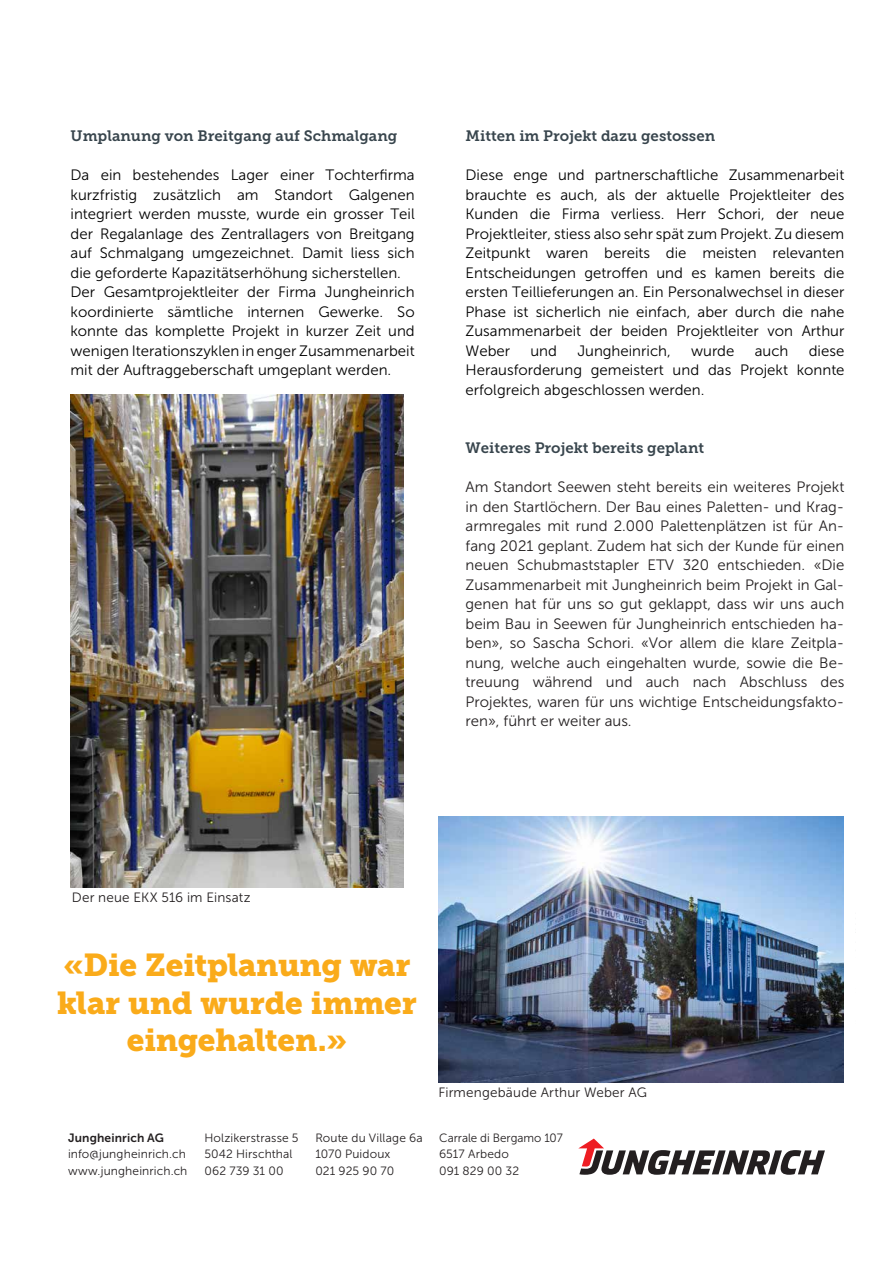
<style>
.page{position:relative;width:893px;height:1263px;background:#fff}
.page>*{position:absolute;margin:0;border:0;box-sizing:border-box;transform-origin:0 0}
.t1{font:31.5px/37.5px "Museo Slab 900";letter-spacing:-.01em;color:#faab1a;text-align:center}
.t2{font:15px/19.5px "Museo Sans 300";color:#000;text-align:justify}
.t3{font:15px/19.5px "Museo Sans 300";color:#231f20;text-align:justify}
.t4{font:15px "Museo Slab 700";color:#38454d}
.t5{font:13.5px "Museo Sans 300";letter-spacing:.015em;color:#231f20}
.t6{font:12px/16.5px "Museo Sans 300";letter-spacing:.01em;color:#231f20}
.t7{font:12px "Museo Sans 700";letter-spacing:.01em;color:#231f20}
</style>
<div class="page">
<svg style="left:578px;top:1138px;width:247px;height:37px"></svg>
<img style="left:438px;top:817px;width:406px;height:265px">
<img style="left:71px;top:395px;width:332px;height:492px">
<p class="t4" style="left:71px;top:127px;width:328px">Umplanung von Breitgang auf Schmalgang</p>
<p class="t2" style="left:71px;top:165px;width:346px;text-align:left">Da ein bestehendes Lager einer Tochterfirma kurzfristig zusätzlich am Standort Galgenen integriert werden musste, wurde ein grosser Teil der Regalanlage des Zentrallagers von Breitgang auf Schmalgang umgezeichnet. Damit liess sich die geforderte Kapazitätserhöhung sicherstellen.<br>Der Gesamtprojektleiter der Firma Jungheinrich koordinierte sämtliche internen Gewerke. So konnte das komplette Projekt in kurzer Zeit und wenigen Iterationszyklen in enger Zusammenarbeit mit der Auftraggeberschaft umgeplant werden.</p>
<p class="t4" style="left:466px;top:127px;width:251px">Mitten im Projekt dazu gestossen</p>
<p class="t2" style="left:466px;top:165px;width:380px">Diese enge und partnerschaftliche Zusammenarbeit brauchte es auch, als der aktuelle Projektleiter des Kunden die Firma verliess. Herr Schori, der neue Projektleiter, stiess also sehr spät zum Projekt. Zu diesem Zeitpunkt waren bereits die meisten relevanten Entscheidungen getroffen und es kamen bereits die ersten Teillieferungen an. Ein Personalwechsel in dieser Phase ist sicherlich nie einfach, aber durch die nahe Zusammenarbeit der beiden Projektleiter von Arthur Weber</p>
<p class="t2" style="left:466px;top:341px;width:380px;text-indent:343px">diese Herausforderung gemeistert und das Projekt konnte erfolgreich abgeschlossen werden.</p>
<p class="t2" style="left:530px;top:341px;width:28px">und</p>
<p class="t2" style="left:577px;top:341px;width:95px">Jungheinrich,</p>
<p class="t2" style="left:691px;top:341px;width:45px">wurde</p>
<p class="t2" style="left:755px;top:341px;width:35px">auch</p>
<p class="t4" style="left:466px;top:439px;width:240px">Weiteres Projekt bereits geplant</p>
<p class="t3" style="left:466px;top:477px;width:380px">Am Standort Seewen steht bereits ein weiteres Projekt in den Startlöchern. Der Bau eines Paletten- und Krag&shy;armregales mit rund 2.000 Palettenplätzen ist für An&shy;fang 2021 geplant. Zudem hat sich der Kunde für einen neuen Schubmaststapler ETV 320 entschieden. «Die Zusammenarbeit mit Jungheinrich beim Projekt in Gal&shy;genen hat für uns so gut geklappt, dass wir uns auch beim Bau in Seewen für Jungheinrich entschieden ha&shy;ben», so Sascha Schori. «Vor allem die klare Zeitpla&shy;nung, welche auch eingehalten wurde, sowie die Be&shy;treuung während und auch nach Abschluss des Projektes, waren für uns wichtige Entscheidungsfakto&shy;ren», führt er weiter aus.</p>
<p class="t5" style="left:72px;top:890px;width:180px">Der neue EKX 516 im Einsatz</p>
<h1 class="t1" style="left:57px;top:947px;width:361px">«Die Zeitplanung war klar und wurde immer eingehalten.»</h1>
<p class="t5" style="left:438px;top:1085px;width:210px">Firmengebäude Arthur Weber AG</p>
<p class="t7" style="left:68px;top:1131px;width:97px">Jungheinrich AG</p>
<p class="t6" style="left:68px;top:1146px;width:121px">info@jungheinrich.ch www.jungheinrich.ch</p>
<p class="t6" style="left:204px;top:1129px;width:96px">Holzikerstrasse 5<br>5042 Hirschthal<br>062 739 31 00</p>
<p class="t6" style="left:315px;top:1129px;width:109px">Route du Village 6a<br>1070 Puidoux<br>021 925 90 70</p>
<p class="t6" style="left:439px;top:1129px;width:125px">Carrale di Bergamo 107<br>6517 Arbedo<br>091 829 00 32</p>
</div>
